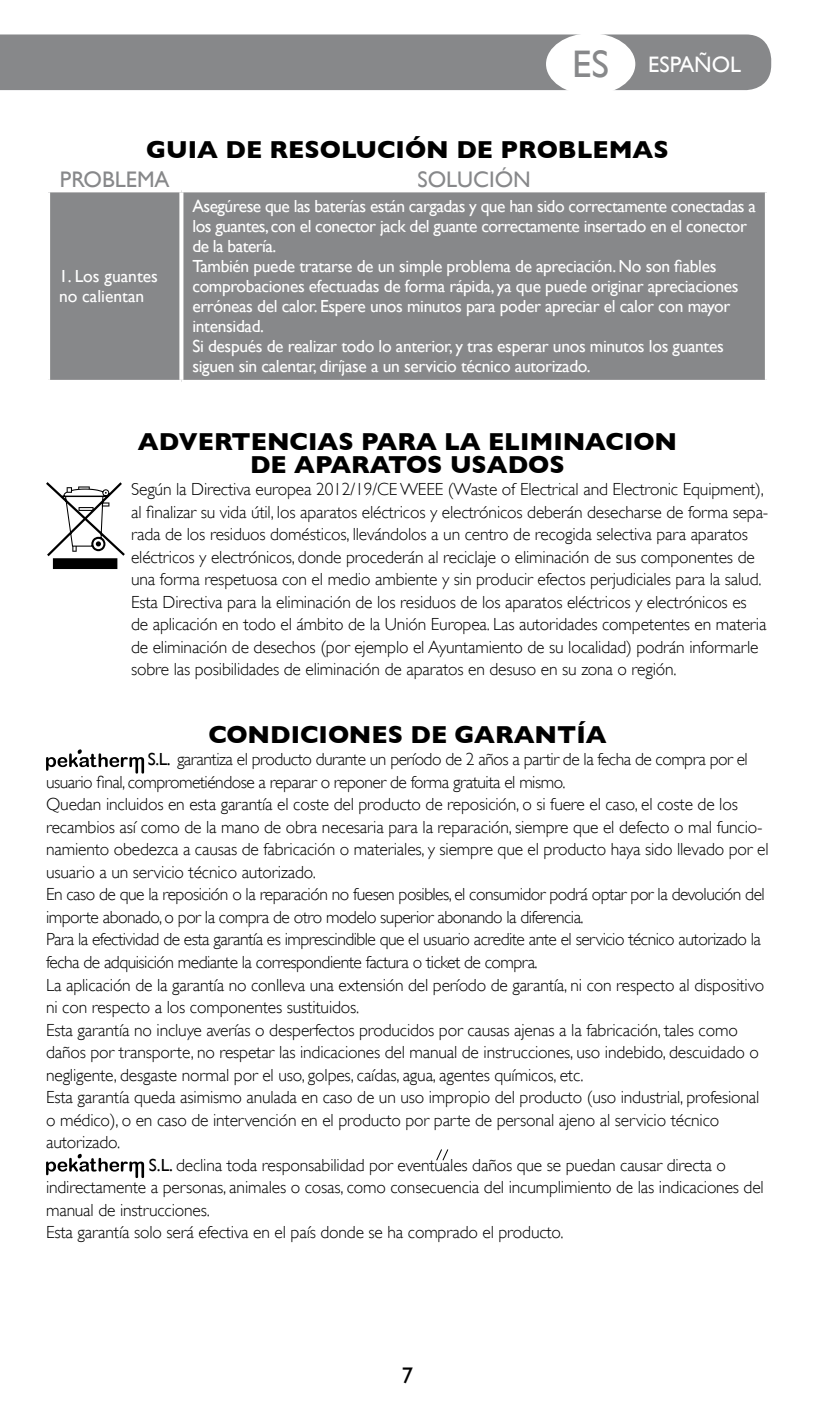
<style>
.page{position:relative;width:815px;height:1418px;background:#fff}
.page>*{position:absolute;margin:0;border:0;box-sizing:border-box;transform-origin:0 0}
.t1{font:700 25px/22.5px "Gill Sans";color:#000;text-align:center}
.t2{font:22.5px "Gill Sans";color:#87888a}
.t3{font:22.5px "Gill Sans";color:#000}
.t4{font:22.25px "Gill Sans";color:#fff}
.t5{font:300 17.5px/22.5px "Gill Sans";letter-spacing:-.01em;color:#000}
.t6{font:17.5px/20px "Gill Sans";letter-spacing:-.02em;color:#fff}
.t7{font:300 17.5px "Gill Sans";letter-spacing:-.03em;color:#000}
.t8{font:17.5px/20px "Gill Sans";color:#fff}
.s1{font-size:38.25px;color:#87888a}
.s2{font-weight:400}
</style>
<div class="page">
<div style="left:0;top:34px;width:771px;height:56px;background:#87888a"></div>
<div style="left:546px;top:33px;width:89px;height:62px;background:#fff;border-radius:50%"></div>
<div style="left:50px;top:192px;width:715px;height:188px;background:#87888a"></div>
<svg style="left:179px;top:192px;width:4px;height:188px"></svg>
<svg style="left:46px;top:749px;width:98px;height:24px"></svg>
<svg style="left:46px;top:1153px;width:98px;height:25px"></svg>
<svg style="left:436px;top:1149px;width:13px;height:12px"></svg>
<svg style="left:46px;top:482px;width:79px;height:87px"></svg>
<p class="t4" style="left:572px;top:51px;width:170px"><span class="s1">ES</span> ESPAÑOL</p>
<h1 class="t1" style="left:146px;top:138px;width:524px">GUIA DE RESOLUCIÓN DE PROBLEMAS</h1>
<p class="t2" style="left:60px;top:166px;width:111px">PROBLEMA</p>
<p class="t2" style="left:417px;top:166px;width:115px">SOLUCIÓN</p>
<p class="t8" style="left:59px;top:266px;width:100px">1. Los guantes no calientan</p>
<p class="t6" style="left:192px;top:196px;width:565px">Asegúrese que las baterías están cargadas y que han sido correctamente conectadas a los guantes, con el conector jack del guante correctamente insertado en el conector de la batería.<br>También puede tratarse de un simple problema de apreciación.No son fiables comprobaciones efectuadas de forma rápida, ya que puede originar apreciaciones erróneas del calor. Espere unos minutos para poder apreciar el calor con mayor intensidad.<br>Si después de realizar todo lo anterior, y tras esperar unos minutos los guantes siguen sin calentar, diríjase a un servicio técnico autorizado.</p>
<h1 class="t1" style="left:138px;top:430px;width:541px">ADVERTENCIAS PARA LA ELIMINACION<br>DE APARATOS USADOS</h1>
<p class="t5" style="left:131px;top:478px;width:639px">Según la Directiva europea 2012/19/CE WEEE (Waste of Electrical and Electronic Equipment), al finalizar su vida útil, los aparatos eléctricos y electrónicos deberán desecharse de forma sepa&shy;rada de los residuos domésticos, llevándolos a un centro de recogida selectiva para aparatos eléctricos y electrónicos, donde procederán al reciclaje o eliminación de sus componentes de una forma respetuosa con el medio ambiente y sin producir efectos perjudiciales para la salud.<br>Esta Directiva para la eliminación de los residuos de los aparatos eléctricos y electrónicos es<br>de aplicación en todo el ámbito de la Unión Europea. Las autoridades competentes en materia de eliminación de desechos (por ejemplo el Ayuntamiento de su localidad) podrán informarle sobre las posibilidades de eliminación de aparatos en desuso en su zona o región.</p>
<h1 class="t1" style="left:208px;top:723px;width:400px">CONDICIONES DE GARANTÍA</h1>
<p class="t7" style="left:148px;top:749px;width:601px"><span class="s2">S.L.</span> garantiza el producto durante un período de 2 años a partir de la fecha de compra por el</p>
<p class="t7" style="left:46px;top:772px;width:521px">usuario final, comprometiéndose a reparar o reponer de forma gratuita el mismo.</p>
<p class="t5" style="left:46px;top:793px;width:693px">Quedan incluidos en esta garantía el coste del producto de reposición, o si fuere el caso, el coste de los</p>
<p class="t5" style="left:46px;top:815px;width:718px">recambios así como de la mano de obra necesaria para la reparación, siempre que el defecto o mal funcio-</p>
<p class="t5" style="left:46px;top:838px;width:724px">namiento obedezca a causas de fabricación o materiales, y siempre que el producto haya sido llevado por el</p>
<p class="t5" style="left:46px;top:860px;width:271px">usuario a un servicio técnico autorizado.</p>
<p class="t7" style="left:46px;top:884px;width:720px">En caso de que la reposición o la reparación no fuesen posibles, el consumidor podrá optar por la devolución del</p>
<p class="t7" style="left:46px;top:907px;width:539px">importe abonado, o por la compra de otro modelo superior abonando la diferencia.</p>
<p class="t7" style="left:46px;top:929px;width:717px">Para la efectividad de esta garantía es imprescindible que el usuario acredite ante el servicio técnico autorizado la</p>
<p class="t7" style="left:46px;top:952px;width:493px">fecha de adquisición mediante la correspondiente factura o ticket de compra.</p>
<p class="t5" style="left:46px;top:973px;width:720px">La aplicación de la garantía no conlleva una extensión del período de garantía, ni con respecto al dispositivo</p>
<p class="t5" style="left:46px;top:995px;width:315px">ni con respecto a los componentes sustituidos.</p>
<p class="t5" style="left:46px;top:1018px;width:693px">Esta garantía no incluye averías o desperfectos producidos por causas ajenas a la fabricación, tales como</p>
<p class="t5" style="left:46px;top:1040px;width:714px">daños por transporte, no respetar las indicaciones del manual de instrucciones, uso indebido, descuidado o</p>
<p class="t5" style="left:46px;top:1063px;width:539px">negligente, desgaste normal por el uso, golpes, caídas, agua, agentes químicos, etc.</p>
<p class="t5" style="left:46px;top:1085px;width:715px">Esta garantía queda asimismo anulada en caso de un uso impropio del producto (uso industrial, profesional</p>
<p class="t5" style="left:46px;top:1108px;width:675px">o médico), o en caso de intervención en el producto por parte de personal ajeno al servicio técnico</p>
<p class="t5" style="left:46px;top:1130px;width:76px">autorizado.</p>
<p class="t5" style="left:149px;top:1153px;width:579px"><span class="s2">S.L.</span> declina toda responsabilidad por eventuales daños que se puedan causar directa o</p>
<p class="t5" style="left:46px;top:1175px;width:719px">indirectamente a personas, animales o cosas, como consecuencia del incumplimiento de las indicaciones del</p>
<p class="t5" style="left:46px;top:1198px;width:165px">manual de instrucciones.</p>
<p class="t5" style="left:46px;top:1220px;width:519px">Esta garantía solo será efectiva en el país donde se ha comprado el producto.</p>
<p class="t3" style="left:402px;top:1361px;width:13px">7</p>
</div>
